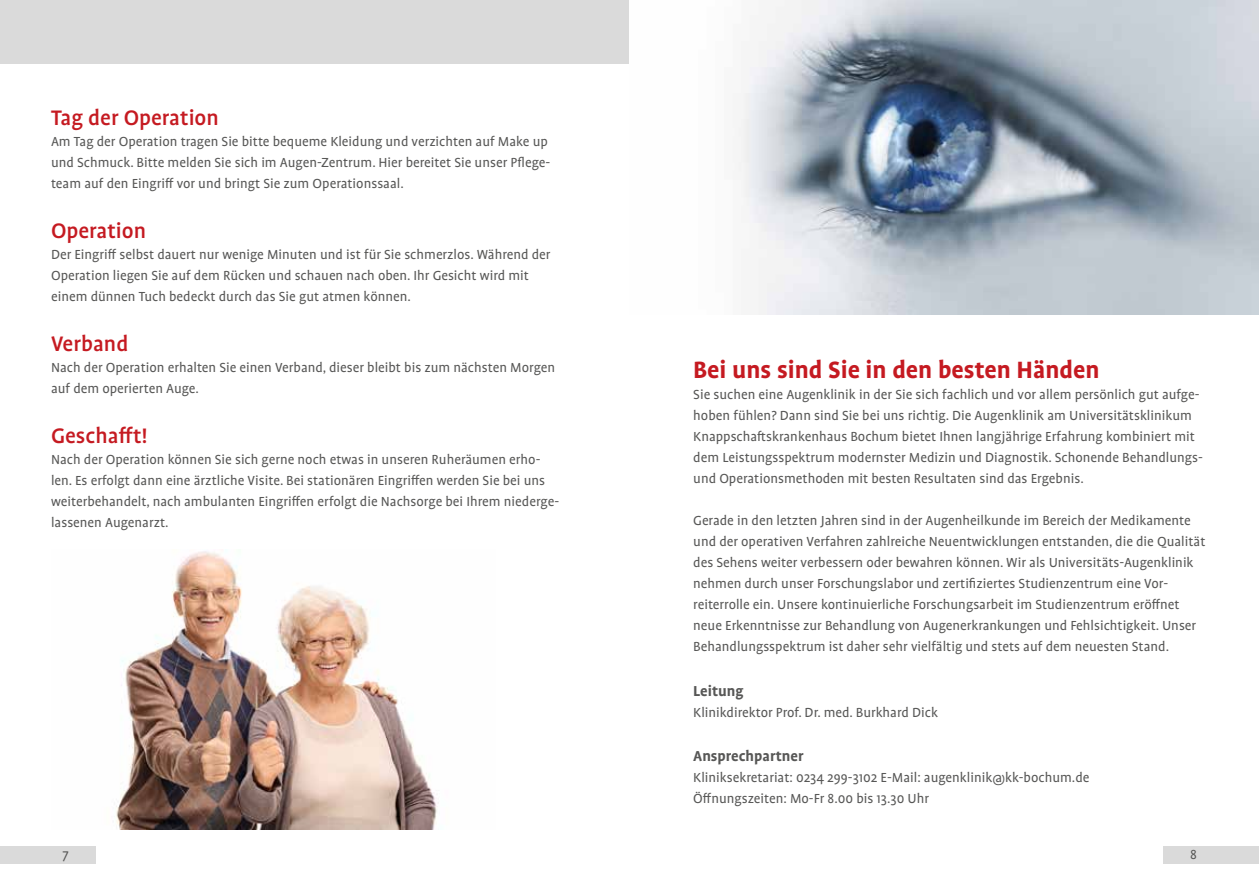
<style>
.page{position:relative;width:1259px;height:893px;background:#fff}
.page>*{position:absolute;margin:0;border:0;box-sizing:border-box;transform-origin:0 0}
.t1{font:700 27px "Profile OT";color:#c51a21}
.t2{font:500 24px "Profile OT";color:#c51a21}
.t3{font:700 16.5px "Profile OT";color:#575756}
.t4{font:15px/21px "Profile OT";color:#575756}
</style>
<div class="page">
<div style="left:0;top:0;width:629px;height:64px;background:#dadada"></div>
<div style="left:0;top:846px;width:96px;height:17px;background:#dadada"></div>
<div style="left:1162px;top:846px;width:97px;height:17px;background:#dadada"></div>
<img style="left:116px;top:551px;width:321px;height:278px">
<img style="left:738px;top:0;width:521px;height:315px">
<h2 class="t2" style="left:51px;top:105px;width:169px">Tag der Operation</h2>
<p class="t4" style="left:51px;top:132px;width:501px">Am Tag der Operation tragen Sie bitte bequeme Kleidung und verzichten auf Make up und Schmuck. Bitte melden Sie sich im Augen-Zentrum. Hier bereitet Sie unser Pflege&shy;team auf den Eingriff vor und bringt Sie zum Operationssaal.</p>
<h2 class="t2" style="left:51px;top:218px;width:97px">Operation</h2>
<p class="t4" style="left:51px;top:245px;width:501px">Der Eingriff selbst dauert nur wenige Minuten und ist für Sie schmerzlos. Während der<br>Operation liegen Sie auf dem Rücken und schauen nach oben. Ihr Gesicht wird mit einem dünnen Tuch bedeckt durch das Sie gut atmen können.</p>
<h2 class="t2" style="left:51px;top:331px;width:79px">Verband</h2>
<p class="t4" style="left:51px;top:357px;width:505px">Nach der Operation erhalten Sie einen Verband, dieser bleibt bis zum nächsten Morgen auf dem operierten Auge.</p>
<h2 class="t2" style="left:51px;top:423px;width:98px">Geschafft!</h2>
<p class="t4" style="left:51px;top:449px;width:510px">Nach der Operation können Sie sich gerne noch etwas in unseren Ruheräumen erho&shy;len. Es erfolgt dann eine ärztliche Visite. Bei stationären Eingriffen werden Sie bei uns weiterbehandelt, nach ambulanten Eingriffen erfolgt die Nachsorge bei Ihrem niederge&shy;lassenen Augenarzt.</p>
<h1 class="t1" style="left:693px;top:355px;width:408px">Bei uns sind Sie in den besten Händen</h1>
<p class="t4" style="left:693px;top:385px;width:511px">Sie suchen eine Augenklinik in der Sie sich fachlich und vor allem persönlich gut aufge&shy;hoben fühlen? Dann sind Sie bei uns richtig. Die Augenklinik am Universitätsklinikum Knappschaftskrankenhaus Bochum bietet Ihnen langjährige Erfahrung kombiniert mit dem Leistungsspektrum modernster Medizin und Diagnostik. Schonende Behandlungs&shy;und Operationsmethoden mit besten Resultaten sind das Ergebnis.</p>
<p class="t4" style="left:693px;top:511px;width:513px">Gerade in den letzten Jahren sind in der Augenheilkunde im Bereich der Medikamente und der operativen Verfahren zahlreiche Neuentwicklungen entstanden, die die Qualität des Sehens weiter verbessern oder bewahren können. Wir als Universitäts-Augenklinik nehmen durch unser Forschungslabor und zertifiziertes Studienzentrum eine Vor&shy;reiterrolle ein. Unsere kontinuierliche Forschungsarbeit im Studienzentrum eröffnet neue Erkenntnisse zur Behandlung von Augenerkrankungen und Fehlsichtigkeit. Unser Behandlungsspektrum ist daher sehr vielfältig und stets auf dem neuesten Stand.</p>
<p class="t3" style="left:693px;top:681px;width:52px">Leitung</p>
<p class="t4" style="left:693px;top:702px;width:246px">Klinikdirektor Prof. Dr. med. Burkhard Dick</p>
<p class="t3" style="left:693px;top:747px;width:112px">Ansprechpartner</p>
<p class="t4" style="left:693px;top:767px;width:398px">Kliniksekretariat: 0234 299-3102 E-Mail: augenklinik@kk-bochum.de<br>Öffnungszeiten: Mo-Fr 8.00 bis 13.30 Uhr</p>
<p class="t4" style="left:62px;top:844px;width:8px">7</p>
<p class="t4" style="left:1190px;top:844px;width:8px">8</p>
</div>
